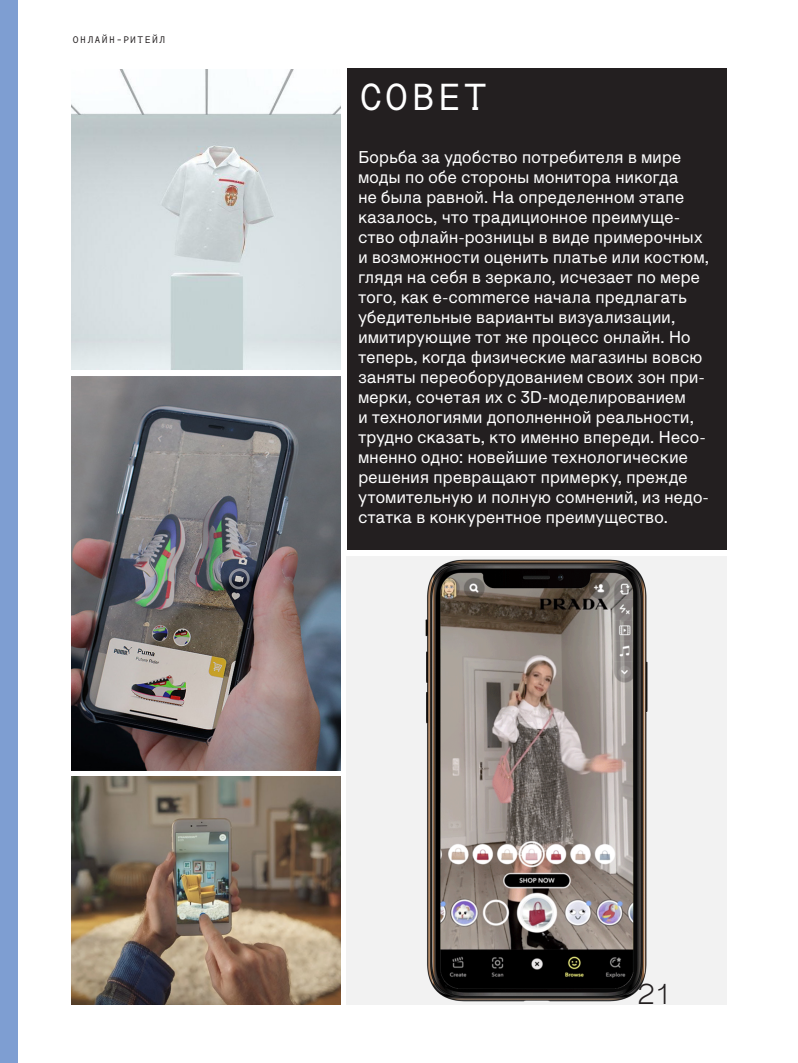
<style>
.page{position:relative;width:798px;height:1063px;background:#fff}
.page>*{position:absolute;margin:0;border:0;box-sizing:border-box;transform-origin:0 0}
.t1{font:500 37.5px "Typewriter v.1";letter-spacing:-.03em;color:#fff}
.t2{font:28.75px "Typewriter ver.8";color:#231f20}
.t3{font:16.25px/20px "Repro";letter-spacing:.02em;color:#fff}
.t4{font:500 9.62px "Typewriter v.1";letter-spacing:.04em;color:#231f20}
</style>
<div class="page">
<div style="left:0;top:0;width:18px;height:1063px;background:#7e9ed2"></div>
<img style="left:72px;top:69px;width:269px;height:301px">
<img style="left:72px;top:777px;width:269px;height:227px">
<img style="left:72px;top:377px;width:269px;height:394px">
<img style="left:347px;top:557px;width:379px;height:447px">
<div style="left:347px;top:69px;width:379px;height:481px;background:#231f20"></div>
<p class="t4" style="left:72px;top:34px;width:95px">ОНЛАЙН-РИТЕЙЛ</p>
<h1 class="t1" style="left:358px;top:75px;width:130px">CОВЕТ</h1>
<p class="t3" style="left:358px;top:147px;width:352px">Борьба за удобство потребителя в мире моды по обе стороны монитора никогда<br>не была равной. На определенном этапе казалось, что традиционное преимуще&shy;ство офлайн-розницы в виде примерочных и возможности оценить платье или костюм, глядя на себя в зеркало, исчезает по мере того, как e-commerce начала предлагать убедительные варианты визуализации, имитирующие тот же процесс онлайн. Но теперь, когда физические магазины вовсю заняты переоборудованием своих зон при&shy;мерки, сочетая их с 3D-моделированием<br>и технологиями дополненной реальности, трудно сказать, кто именно впереди. Несо&shy;мненно одно: новейшие технологические решения превращают примерку, прежде утомительную и полную сомнений, из недо&shy;статка в конкурентное преимущество.</p>
<h2 class="t2" style="left:635px;top:977px;width:37px">21</h2>
</div>
